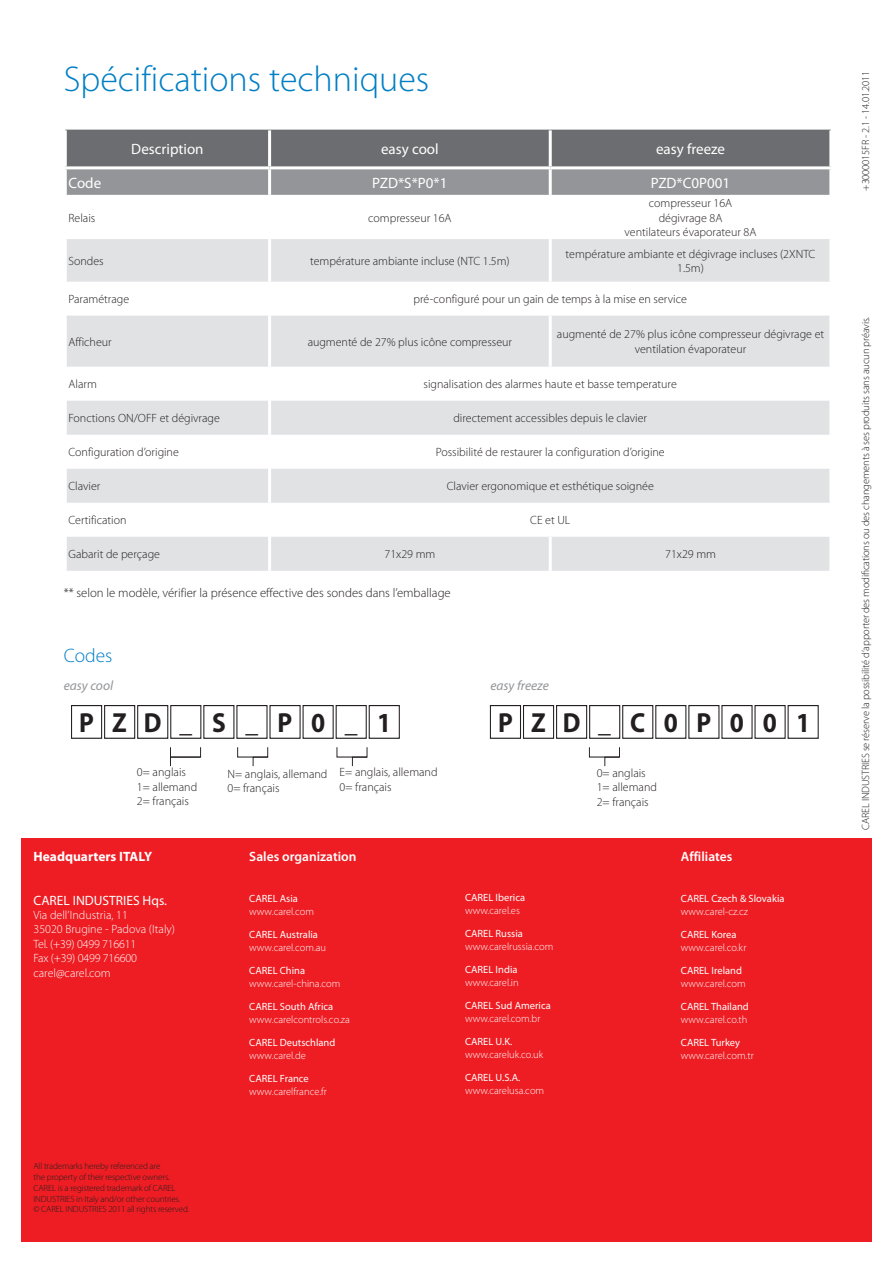
<style>
.page{position:relative;width:893px;height:1263px;background:#fff}
.page>*{position:absolute;margin:0;border:0;box-sizing:border-box;transform-origin:0 0}
.t1{font:300 36px "Myriad Pro";color:#007ec5}
.t2{font:700 27.6px "Myriad Pro";letter-spacing:.725em;color:#231f20;scale:.92 1}
.t3{font:300 19.5px "Myriad Pro";color:#007ec5}
.t4{font:15px "Myriad Pro";color:#fff}
.t5{font:600 13.5px "Myriad Pro";color:#fff}
.t6{font:13.5px "Myriad Pro";color:#fff}
.t7{font:italic 13.5px "Myriad Pro";color:#939598}
.t8{font:700 13.5px "Myriad Pro";color:#fff}
.t9{font:300 12.75px "Myriad Pro";color:#231f20}
.t10{font:300 12px/14.4px "Myriad Pro";color:#231f20}
.t11{font:300 12px/14.4px "Myriad Pro";color:#fff}
.t12{font:300 10.5px "Myriad Pro";color:#fff}
.t13{font:10.5px "Myriad Pro";color:#fff}
.t14{font:300 10.5px "Myriad Pro";letter-spacing:-.015em;color:#231f20}
.t15{font:300 9px/10.8px "Myriad Pro";letter-spacing:-.015em;color:#231f20}
</style>
<div class="page">
<div style="left:21px;top:838px;width:851px;height:404px;background:#ee1d23"></div>
<div style="left:71px;top:705px;width:31px;height:34px;border:1px solid #231f20"></div>
<div style="left:104px;top:705px;width:31px;height:34px;border:1px solid #231f20"></div>
<div style="left:137px;top:705px;width:31px;height:34px;border:1px solid #231f20"></div>
<div style="left:170px;top:705px;width:31px;height:34px;border:1px solid #231f20"></div>
<div style="left:203px;top:705px;width:31px;height:34px;border:1px solid #231f20"></div>
<div style="left:236px;top:705px;width:32px;height:34px;border:1px solid #231f20"></div>
<div style="left:269px;top:705px;width:32px;height:34px;border:1px solid #231f20"></div>
<div style="left:303px;top:705px;width:31px;height:34px;border:1px solid #231f20"></div>
<div style="left:336px;top:705px;width:31px;height:34px;border:1px solid #231f20"></div>
<div style="left:369px;top:705px;width:31px;height:34px;border:1px solid #231f20"></div>
<svg style="left:170px;top:756px;width:31px;height:11px"></svg>
<svg style="left:253px;top:756px;width:15px;height:11px"></svg>
<svg style="left:352px;top:756px;width:16px;height:11px"></svg>
<div style="left:490px;top:705px;width:31px;height:34px;border:1px solid #231f20"></div>
<div style="left:523px;top:705px;width:31px;height:34px;border:1px solid #231f20"></div>
<div style="left:556px;top:705px;width:31px;height:34px;border:1px solid #231f20"></div>
<div style="left:589px;top:705px;width:31px;height:34px;border:1px solid #231f20"></div>
<div style="left:622px;top:705px;width:31px;height:34px;border:1px solid #231f20"></div>
<div style="left:655px;top:705px;width:31px;height:34px;border:1px solid #231f20"></div>
<div style="left:688px;top:705px;width:31px;height:34px;border:1px solid #231f20"></div>
<div style="left:721px;top:705px;width:32px;height:34px;border:1px solid #231f20"></div>
<div style="left:754px;top:705px;width:32px;height:34px;border:1px solid #231f20"></div>
<div style="left:788px;top:705px;width:31px;height:34px;border:1px solid #231f20"></div>
<svg style="left:604px;top:756px;width:16px;height:11px"></svg>
<svg style="left:67px;top:130px;width:762px;height:65px;background:#7d7e81"></svg>
<svg style="left:67px;top:239px;width:762px;height:332px;fill:#e1e2e4"></svg>
<hr style="left:268px;top:130px;width:3px;height:36px;background:#fff">
<hr style="left:549px;top:130px;width:3px;height:36px;background:#fff">
<hr style="left:64px;top:166px;width:206px;height:3px;background:#fff">
<hr style="left:270px;top:166px;width:280px;height:3px;background:#fff">
<hr style="left:268px;top:169px;width:3px;height:26px;background:#fff">
<hr style="left:550px;top:166px;width:282px;height:3px;background:#fff">
<hr style="left:549px;top:169px;width:3px;height:26px;background:#fff">
<hr style="left:268px;top:239px;width:3px;height:43px;background:#fff">
<hr style="left:549px;top:239px;width:3px;height:43px;background:#fff">
<hr style="left:268px;top:282px;width:3px;height:34px;background:#fff">
<hr style="left:268px;top:316px;width:3px;height:51px;background:#fff">
<hr style="left:549px;top:316px;width:3px;height:51px;background:#fff">
<hr style="left:268px;top:367px;width:3px;height:34px;background:#fff">
<hr style="left:268px;top:401px;width:3px;height:34px;background:#fff">
<hr style="left:268px;top:435px;width:3px;height:34px;background:#fff">
<hr style="left:268px;top:469px;width:3px;height:34px;background:#fff">
<hr style="left:268px;top:503px;width:3px;height:34px;background:#fff">
<hr style="left:268px;top:537px;width:3px;height:34px;background:#fff">
<hr style="left:549px;top:537px;width:3px;height:34px;background:#fff">
<h1 class="t1" style="left:64px;top:59px;width:367px">Spécifications techniques</h1>
<p class="t4" style="left:131px;top:140px;width:74px">Description</p>
<p class="t4" style="left:381px;top:140px;width:59px">easy cool</p>
<p class="t4" style="left:656px;top:140px;width:70px">easy freeze</p>
<p class="t4" style="left:68px;top:173px;width:34px">Code</p>
<p class="t4" style="left:372px;top:173px;width:77px">PZD*S*P0*1</p>
<p class="t4" style="left:651px;top:173px;width:81px">PZD*C0P001</p>
<p class="t10" style="left:68px;top:210px;width:28px">Relais</p>
<p class="t10" style="left:368px;top:210px;width:85px">compresseur 16A</p>
<p class="t10" style="left:625px;top:196px;width:133px;text-align:center">compresseur 16A dégivrage 8A<br>ventilateurs évaporateur 8A</p>
<p class="t10" style="left:68px;top:254px;width:37px">Sondes</p>
<p class="t10" style="left:310px;top:254px;width:201px">température ambiante incluse (NTC 1.5m)</p>
<p class="t10" style="left:566px;top:247px;width:251px;text-align:center">température ambiante et dégivrage incluses (2XNTC<br>1.5m)</p>
<p class="t10" style="left:68px;top:292px;width:62px">Paramétrage</p>
<p class="t10" style="left:414px;top:292px;width:275px">pré-configuré pour un gain de temps à la mise en service</p>
<p class="t10" style="left:68px;top:335px;width:45px">Afficheur</p>
<p class="t10" style="left:308px;top:335px;width:206px">augmenté de 27% plus icône compresseur</p>
<p class="t10" style="left:557px;top:327px;width:269px;text-align:center">augmenté de 27% plus icône compresseur dégivrage et ventilation évaporateur</p>
<p class="t10" style="left:68px;top:377px;width:30px">Alarm</p>
<p class="t10" style="left:424px;top:377px;width:255px">signalisation des alarmes haute et basse temperature</p>
<p class="t10" style="left:68px;top:411px;width:153px">Fonctions ON/OFF et dégivrage</p>
<p class="t10" style="left:453px;top:411px;width:195px">directement accessibles depuis le clavier</p>
<p class="t10" style="left:68px;top:445px;width:112px">Configuration d’origine</p>
<p class="t10" style="left:436px;top:445px;width:231px">Possibilité de restaurer la configuration d’origine</p>
<p class="t10" style="left:68px;top:479px;width:34px">Clavier</p>
<p class="t10" style="left:447px;top:479px;width:209px">Clavier ergonomique et esthétique soignée</p>
<p class="t10" style="left:68px;top:513px;width:60px">Certification</p>
<p class="t10" style="left:530px;top:513px;width:42px">CE et UL</p>
<p class="t10" style="left:68px;top:547px;width:93px">Gabarit de perçage</p>
<p class="t10" style="left:384px;top:547px;width:52px">71x29 mm</p>
<p class="t10" style="left:665px;top:547px;width:52px">71x29 mm</p>
<p class="t9" style="left:64px;top:586px;width:388px">** selon le modèle, vérifier la présence effective des sondes dans l’emballage</p>
<h3 class="t3" style="left:64px;top:645px;width:50px">Codes</h3>
<p class="t7" style="left:64px;top:677px;width:51px">easy cool</p>
<p class="t7" style="left:490px;top:677px;width:60px">easy freeze</p>
<h2 class="t2" style="left:79px;top:705px;width:341px">PZD_S_P0_1</h2>
<h2 class="t2" style="left:498px;top:705px;width:341px">PZD_C0P001</h2>
<p class="t10" style="left:137px;top:765px;width:62px">0= anglais<br>1= allemand<br>2= français</p>
<p class="t10" style="left:227px;top:767px;width:101px">N= anglais, allemand<br>0= français</p>
<p class="t10" style="left:340px;top:765px;width:99px">E= anglais, allemand<br>0= français</p>
<p class="t10" style="left:597px;top:766px;width:62px">0= anglais<br>1= allemand<br>2= français</p>
<p class="t8" style="left:33px;top:848px;width:120px">Headquarters ITALY</p>
<p class="t5" style="left:249px;top:848px;width:109px">Sales organization</p>
<p class="t5" style="left:681px;top:848px;width:53px">Affiliates</p>
<p class="t6" style="left:33px;top:892px;width:135px">CAREL INDUSTRIES Hqs.</p>
<p class="t11" style="left:33px;top:908px;width:143px">Via dell’Industria, 11<br>35020 Brugine - Padova (Italy)<br>Tel. (+39) 0499 716611<br>Fax (+39) 0499 716600 carel@carel.com</p>
<p class="t13" style="left:249px;top:892px;width:50px">CAREL Asia</p>
<p class="t12" style="left:249px;top:906px;width:66px">www.carel.com</p>
<p class="t13" style="left:249px;top:928px;width:70px">CAREL Australia</p>
<p class="t12" style="left:249px;top:942px;width:78px">www.carel.com.au</p>
<p class="t13" style="left:249px;top:964px;width:57px">CAREL China</p>
<p class="t12" style="left:249px;top:978px;width:93px">www.carel-china.com</p>
<p class="t13" style="left:249px;top:1000px;width:85px">CAREL South Africa</p>
<p class="t12" style="left:249px;top:1014px;width:102px">www.carelcontrols.co.za</p>
<p class="t13" style="left:249px;top:1036px;width:88px">CAREL Deutschland</p>
<p class="t12" style="left:249px;top:1050px;width:58px">www.carel.de</p>
<p class="t13" style="left:249px;top:1072px;width:61px">CAREL France</p>
<p class="t12" style="left:249px;top:1086px;width:79px">www.carelfrance.fr</p>
<p class="t13" style="left:465px;top:891px;width:62px">CAREL Iberica</p>
<p class="t12" style="left:465px;top:904px;width:56px">www.carel.es</p>
<p class="t13" style="left:465px;top:927px;width:59px">CAREL Russia</p>
<p class="t12" style="left:465px;top:940px;width:90px">www.carelrussia.com</p>
<p class="t13" style="left:465px;top:963px;width:54px">CAREL India</p>
<p class="t12" style="left:465px;top:976px;width:55px">www.carel.in</p>
<p class="t13" style="left:465px;top:999px;width:87px">CAREL Sud America</p>
<p class="t12" style="left:465px;top:1012px;width:77px">www.carel.com.br</p>
<p class="t13" style="left:465px;top:1035px;width:49px">CAREL U.K.</p>
<p class="t12" style="left:465px;top:1048px;width:80px">www.careluk.co.uk</p>
<p class="t13" style="left:465px;top:1071px;width:57px">CAREL U.S.A.</p>
<p class="t12" style="left:465px;top:1084px;width:81px">www.carelusa.com</p>
<p class="t13" style="left:681px;top:892px;width:105px">CAREL Czech &amp; Slovakia</p>
<p class="t12" style="left:681px;top:906px;width:69px">www.carel-cz.cz</p>
<p class="t13" style="left:681px;top:928px;width:57px">CAREL Korea</p>
<p class="t12" style="left:681px;top:942px;width:67px">www.carel.co.kr</p>
<p class="t13" style="left:681px;top:964px;width:63px">CAREL Ireland</p>
<p class="t12" style="left:681px;top:978px;width:66px">www.carel.com</p>
<p class="t13" style="left:681px;top:1000px;width:69px">CAREL Thailand</p>
<p class="t12" style="left:681px;top:1014px;width:68px">www.carel.co.th</p>
<p class="t13" style="left:681px;top:1036px;width:61px">CAREL Turkey</p>
<p class="t12" style="left:681px;top:1050px;width:74px">www.carel.com.tr</p>
<p class="t15" style="left:33px;top:1161px;width:157px">All trademarks hereby referenced are<br>the property of their respective owners.<br>CAREL is a registered trademark of CAREL INDUSTRIES in Italy and/or other countries.<br>© CAREL INDUSTRIES 2011 all rights reserved.</p>
<p class="t14" style="left:860px;top:191px;width:122px;rotate:-90deg">+3000015FR - 2.1 - 14.01.2011</p>
<p class="t14" style="left:860px;top:830px;width:514px;rotate:-90deg">CAREL INDUSTRIES se réserve la possibilité d’apporter des modifications ou des changements à ses produits sans aucun préavis.</p>
</div>
